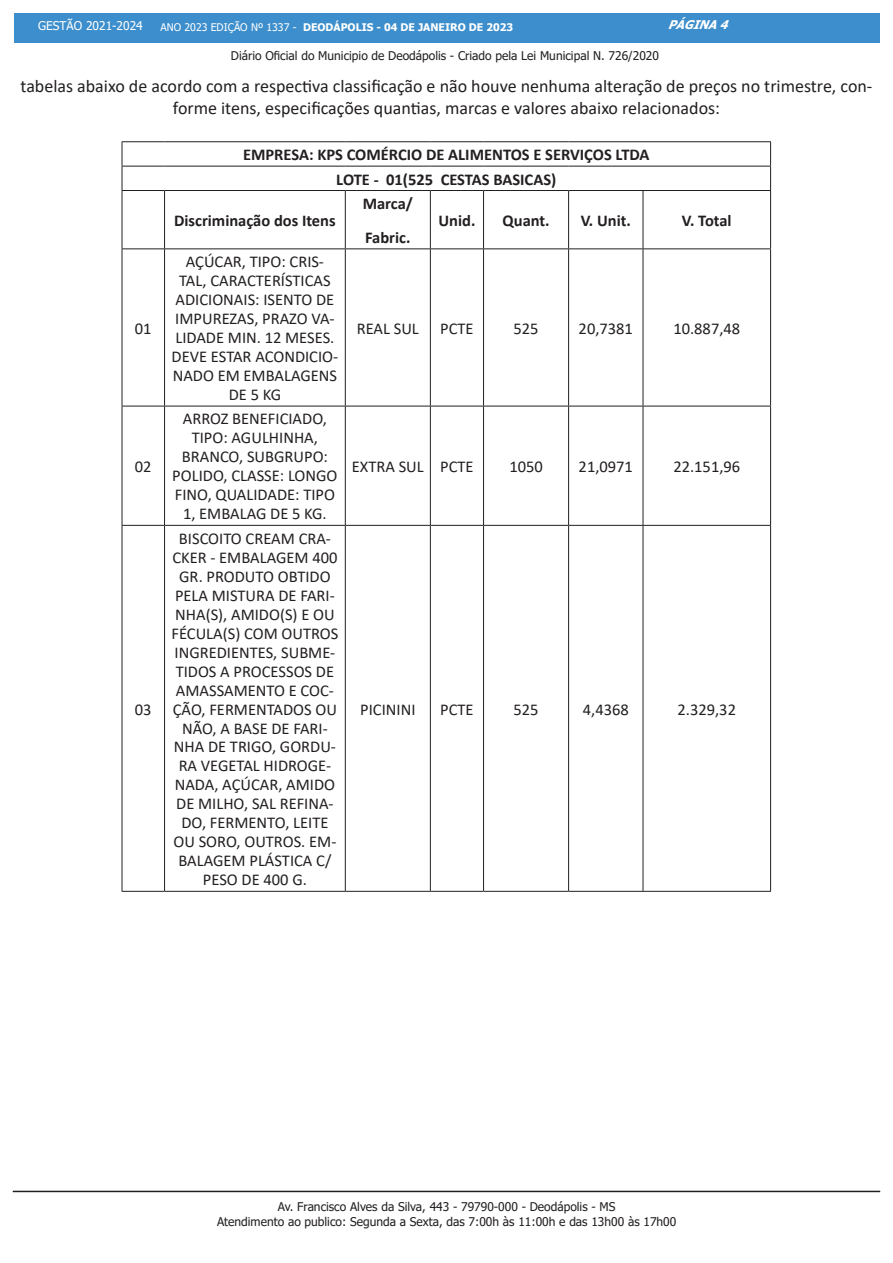
<style>
.page{position:relative;width:893px;height:1263px;background:#fff}
.page>*{position:absolute;margin:0;border:0;box-sizing:border-box;transform-origin:0 0}
.t1{font:18px/21.6px "Calibri";color:#231f20;text-align:center}
.t2{font:16.5px/19px "Calibri";color:#231f20;text-align:center}
.t3{font:700 16.5px "Calibri";color:#231f20}
.t4{font:12px/14.4px "Tahoma";color:#231f20;text-align:center}
.t5{font:12px "Tahoma";color:#fff}
.t6{font:italic 700 12px "Tahoma";color:#fff}
.t7{font:700 10.5px "Tahoma";color:#fff}
.s1{font-weight:400}
</style>
<div class="page">
<div style="left:14px;top:14px;width:865px;height:29px;background:#3c8ecc"></div>
<hr style="left:13px;top:1191px;width:867px;height:1px;background:#231f20">
<svg style="left:123px;top:142px;width:647px;height:749px"></svg>
<svg style="left:122px;top:142px;width:1px;height:48px"></svg>
<hr style="left:122px;top:191px;width:1px;height:57px;background:#231f20">
<hr style="left:122px;top:141px;width:43px;height:1px;background:#231f20">
<hr style="left:165px;top:141px;width:180px;height:1px;background:#231f20">
<hr style="left:345px;top:141px;width:85px;height:1px;background:#231f20">
<hr style="left:430px;top:141px;width:54px;height:1px;background:#231f20">
<hr style="left:484px;top:141px;width:85px;height:1px;background:#231f20">
<hr style="left:569px;top:141px;width:74px;height:1px;background:#231f20">
<hr style="left:643px;top:141px;width:128px;height:1px;background:#231f20">
<hr style="left:122px;top:249px;width:1px;height:157px;background:#231f20">
<hr style="left:122px;top:406px;width:1px;height:119px;background:#231f20">
<hr style="left:122px;top:526px;width:1px;height:365px;background:#231f20">
<svg style="left:770px;top:142px;width:1px;height:48px"></svg>
<hr style="left:164px;top:191px;width:1px;height:57px;background:#231f20">
<hr style="left:345px;top:191px;width:1px;height:57px;background:#231f20">
<hr style="left:430px;top:191px;width:1px;height:57px;background:#231f20">
<hr style="left:483px;top:191px;width:1px;height:57px;background:#231f20">
<hr style="left:568px;top:191px;width:1px;height:57px;background:#231f20">
<hr style="left:643px;top:191px;width:1px;height:57px;background:#231f20">
<hr style="left:770px;top:191px;width:1px;height:57px;background:#231f20">
<hr style="left:164px;top:249px;width:1px;height:157px;background:#231f20">
<hr style="left:345px;top:249px;width:1px;height:157px;background:#231f20">
<hr style="left:430px;top:249px;width:1px;height:157px;background:#231f20">
<hr style="left:483px;top:249px;width:1px;height:157px;background:#231f20">
<hr style="left:568px;top:249px;width:1px;height:157px;background:#231f20">
<hr style="left:643px;top:249px;width:1px;height:157px;background:#231f20">
<hr style="left:770px;top:249px;width:1px;height:157px;background:#231f20">
<hr style="left:164px;top:406px;width:1px;height:119px;background:#231f20">
<hr style="left:345px;top:406px;width:1px;height:119px;background:#231f20">
<hr style="left:430px;top:406px;width:1px;height:119px;background:#231f20">
<hr style="left:483px;top:406px;width:1px;height:119px;background:#231f20">
<hr style="left:568px;top:406px;width:1px;height:119px;background:#231f20">
<hr style="left:643px;top:406px;width:1px;height:119px;background:#231f20">
<hr style="left:770px;top:406px;width:1px;height:119px;background:#231f20">
<hr style="left:164px;top:526px;width:1px;height:365px;background:#231f20">
<hr style="left:345px;top:526px;width:1px;height:365px;background:#231f20">
<hr style="left:430px;top:526px;width:1px;height:365px;background:#231f20">
<hr style="left:483px;top:526px;width:1px;height:365px;background:#231f20">
<hr style="left:568px;top:526px;width:1px;height:365px;background:#231f20">
<hr style="left:643px;top:526px;width:1px;height:365px;background:#231f20">
<hr style="left:770px;top:526px;width:1px;height:365px;background:#231f20">
<hr style="left:122px;top:166px;width:43px;height:1px;background:#231f20">
<hr style="left:165px;top:166px;width:180px;height:1px;background:#231f20">
<hr style="left:345px;top:166px;width:85px;height:1px;background:#231f20">
<hr style="left:430px;top:166px;width:54px;height:1px;background:#231f20">
<hr style="left:484px;top:166px;width:85px;height:1px;background:#231f20">
<hr style="left:569px;top:166px;width:74px;height:1px;background:#231f20">
<hr style="left:643px;top:166px;width:128px;height:1px;background:#231f20">
<hr style="left:122px;top:190px;width:43px;height:1px;background:#231f20">
<hr style="left:165px;top:190px;width:180px;height:1px;background:#231f20">
<hr style="left:345px;top:190px;width:85px;height:1px;background:#231f20">
<hr style="left:430px;top:190px;width:54px;height:1px;background:#231f20">
<hr style="left:484px;top:190px;width:85px;height:1px;background:#231f20">
<hr style="left:569px;top:190px;width:74px;height:1px;background:#231f20">
<hr style="left:643px;top:190px;width:128px;height:1px;background:#231f20">
<hr style="left:122px;top:248px;width:43px;height:1px;background:#231f20">
<hr style="left:165px;top:248px;width:180px;height:1px;background:#231f20">
<hr style="left:345px;top:248px;width:85px;height:1px;background:#231f20">
<hr style="left:430px;top:248px;width:54px;height:1px;background:#231f20">
<hr style="left:484px;top:248px;width:85px;height:1px;background:#231f20">
<hr style="left:569px;top:248px;width:74px;height:1px;background:#231f20">
<hr style="left:643px;top:248px;width:128px;height:1px;background:#231f20">
<hr style="left:122px;top:406px;width:43px;height:1px;background:#231f20">
<hr style="left:165px;top:406px;width:180px;height:1px;background:#231f20">
<hr style="left:345px;top:406px;width:85px;height:1px;background:#231f20">
<hr style="left:430px;top:406px;width:54px;height:1px;background:#231f20">
<hr style="left:484px;top:406px;width:85px;height:1px;background:#231f20">
<hr style="left:569px;top:406px;width:74px;height:1px;background:#231f20">
<hr style="left:643px;top:406px;width:128px;height:1px;background:#231f20">
<hr style="left:122px;top:525px;width:43px;height:1px;background:#231f20">
<hr style="left:165px;top:525px;width:180px;height:1px;background:#231f20">
<hr style="left:345px;top:525px;width:85px;height:1px;background:#231f20">
<hr style="left:430px;top:525px;width:54px;height:1px;background:#231f20">
<hr style="left:484px;top:525px;width:85px;height:1px;background:#231f20">
<hr style="left:569px;top:525px;width:74px;height:1px;background:#231f20">
<hr style="left:643px;top:525px;width:128px;height:1px;background:#231f20">
<hr style="left:122px;top:891px;width:43px;height:1px;background:#231f20">
<hr style="left:165px;top:891px;width:180px;height:1px;background:#231f20">
<hr style="left:345px;top:891px;width:85px;height:1px;background:#231f20">
<hr style="left:430px;top:891px;width:54px;height:1px;background:#231f20">
<hr style="left:484px;top:891px;width:85px;height:1px;background:#231f20">
<hr style="left:569px;top:891px;width:74px;height:1px;background:#231f20">
<hr style="left:643px;top:891px;width:128px;height:1px;background:#231f20">
<p class="t5" style="left:38px;top:18px;width:106px">GESTÃO 2021-2024</p>
<p class="t7" style="left:161px;top:20px;width:354px"><span class="s1">ANO 2023 EDIÇÃO Nº 1337 -</span> DEODÁPOLIS - 04 DE JANEIRO DE 2023</p>
<p class="t6" style="left:668px;top:16px;width:68px">PÁGINA4</p>
<p class="t4" style="left:231px;top:49px;width:430px">Diário Oficial do Municipio de Deodápolis - Criado pela Lei Municipal N. 726/2020</p>
<p class="t1" style="left:21px;top:75px;width:853px">tabelas abaixo de acordo com a respectiva classificação e não houve nenhuma alteração de preços no trimestre, con&shy;forme itens, especificações quantias, marcas e valores abaixo relacionados:</p>
<p class="t3" style="left:243px;top:143px;width:408px">EMPRESA: KPS COMÉRCIO DE ALIMENTOS E SERVIÇOS LTDA</p>
<p class="t3" style="left:336px;top:167px;width:221px">LOTE - 01(525 CESTAS BASICAS)</p>
<p class="t3" style="left:174px;top:209px;width:163px">Discriminação dos Itens</p>
<p class="t3" style="left:363px;top:192px;width:52px">Marca/</p>
<p class="t3" style="left:365px;top:226px;width:47px">Fabric.</p>
<p class="t3" style="left:438px;top:209px;width:38px">Unid.</p>
<p class="t3" style="left:502px;top:209px;width:49px">Quant.</p>
<p class="t3" style="left:581px;top:209px;width:52px">V. Unit.</p>
<p class="t3" style="left:682px;top:209px;width:51px">V. Total</p>
<p class="t2" style="left:135px;top:318px;width:18px">01</p>
<p class="t2" style="left:172px;top:252px;width:168px">AÇÚCAR, TIPO: CRIS-<br>TAL, CARACTERÍSTICAS<br>ADICIONAIS: ISENTO DE<br>IMPUREZAS, PRAZO VA-<br>LIDADE MIN. 12 MESES.<br>DEVE ESTAR ACONDICIO-<br>NADO EM EMBALAGENS<br>DE 5 KG</p>
<p class="t2" style="left:357px;top:318px;width:64px">REAL SUL</p>
<p class="t2" style="left:440px;top:318px;width:35px">PCTE</p>
<p class="t2" style="left:513px;top:318px;width:27px">525</p>
<p class="t2" style="left:579px;top:318px;width:56px">20,7381</p>
<p class="t2" style="left:673px;top:318px;width:68px">10.887,48</p>
<p class="t2" style="left:135px;top:456px;width:18px">02</p>
<p class="t2" style="left:172px;top:409px;width:167px">ARROZ BENEFICIADO,<br>TIPO: AGULHINHA,<br>BRANCO, SUBGRUPO:<br>POLIDO, CLASSE: LONGO<br>FINO, QUALIDADE: TIPO<br>1, EMBALAG DE 5 KG.</p>
<p class="t2" style="left:352px;top:456px;width:73px">EXTRA SUL</p>
<p class="t2" style="left:440px;top:456px;width:35px">PCTE</p>
<p class="t2" style="left:509px;top:456px;width:35px">1050</p>
<p class="t2" style="left:579px;top:456px;width:56px">21,0971</p>
<p class="t2" style="left:673px;top:456px;width:68px">22.151,96</p>
<p class="t2" style="left:135px;top:699px;width:18px">03</p>
<p class="t2" style="left:171px;top:528px;width:168px">BISCOITO CREAM CRA-<br>CKER - EMBALAGEM 400<br>GR. PRODUTO OBTIDO<br>PELA MISTURA DE FARI-<br>NHA(S), AMIDO(S) E OU<br>FÉCULA(S) COM OUTROS<br>INGREDIENTES, SUBME-<br>TIDOS A PROCESSOS DE<br>AMASSAMENTO E COC-<br>ÇÃO, FERMENTADOS OU<br>NÃO, A BASE DE FARI-<br>NHA DE TRIGO, GORDU-<br>RA VEGETAL HIDROGE-<br>NADA, AÇÚCAR, AMIDO<br>DE MILHO, SAL REFINA-<br>DO, FERMENTO, LEITE<br>OU SORO, OUTROS. EM-<br>BALAGEM PLÁSTICA C/<br>PESO DE 400 G.</p>
<p class="t2" style="left:360px;top:699px;width:57px">PICININI</p>
<p class="t2" style="left:440px;top:699px;width:35px">PCTE</p>
<p class="t2" style="left:513px;top:699px;width:27px">525</p>
<p class="t2" style="left:583px;top:699px;width:47px">4,4368</p>
<p class="t2" style="left:678px;top:699px;width:60px">2.329,32</p>
<p class="t4" style="left:217px;top:1200px;width:461px">Av. Francisco Alves da Silva, 443 - 79790-000 - Deodápolis - MS<br>Atendimento ao publico: Segunda a Sexta, das 7:00h às 11:00h e das 13h00 às 17h00</p>
</div>
